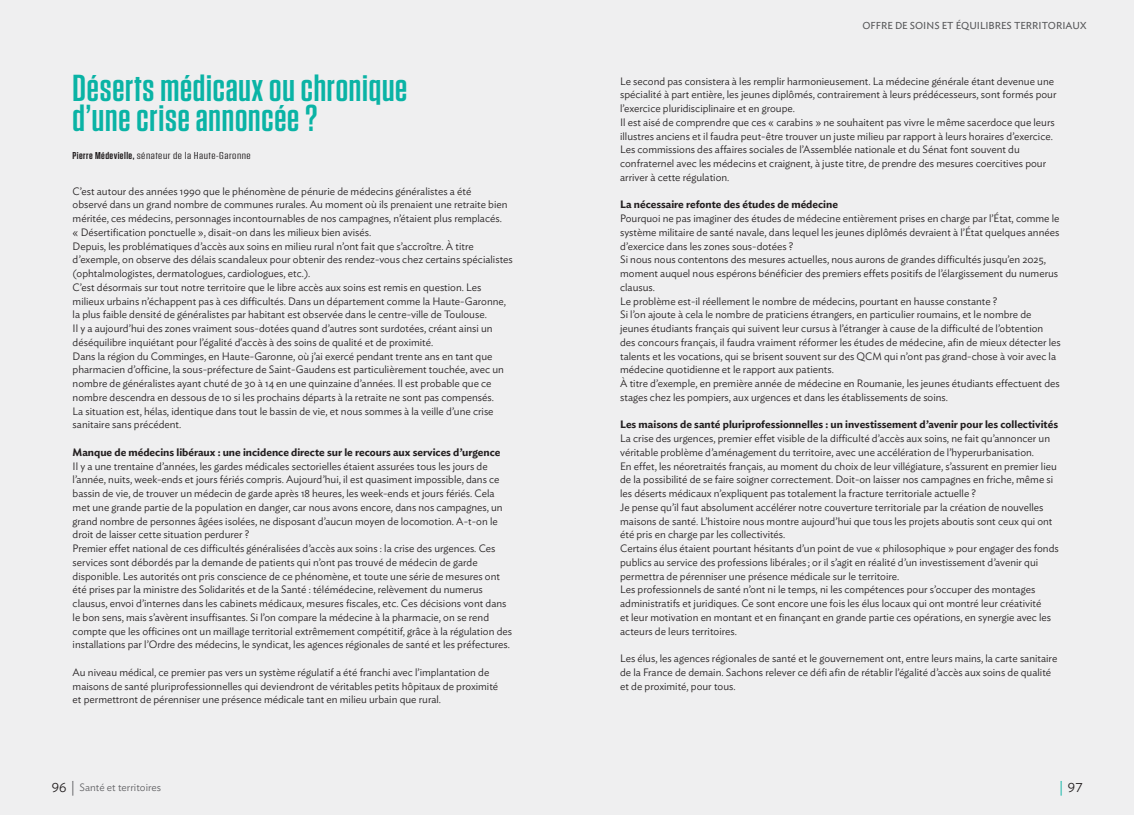
<style>
.page{position:relative;width:1134px;height:815px;background:#efeff0}
.page>*{position:absolute;margin:0;border:0;box-sizing:border-box;transform-origin:0 0}
._2019_TITRE{font:600 37.5px/30px "Tungsten Narrow";letter-spacing:.02em;color:#0ab3a5;scale:1.1 1}
.t1{font:300 15px "Ideal Sans";color:#0ab3a5}
.t2{font:300 13.12px "Ideal Sans";color:#231f20}
.t3{font:300 10.62px/13.8px "Ideal Sans";color:#231f20}
._2019_Intertitre{font:600 10.62px "Ideal Sans";color:#231f20}
.t4{font:300 10.62px "Ideal Sans";color:#636366}
._2019_Signature{font:10px "Tungsten";letter-spacing:.04em;color:#231f20;scale:1.3 1}
._1_agence_droite{font:10px "Ideal Sans";color:#57585a}
.s1{font-weight:600}
.s2{font-size:15px}
</style>
<div class="page">
<p class="_2019_TITRE" style="left:73px;top:74px;width:306px">Déserts médicaux ou chronique d’une crise annoncée ?</p>
<p class="_2019_Signature" style="left:73px;top:150px;width:139px"><span class="s1">Pierre Médevielle,</span> sénateur de la Haute-Garonne</p>
<p class="t3" style="left:73px;top:183px;width:436px">C’est autour des années 1990 que le phénomène de pénurie de médecins généralistes a été observé dans un grand nombre de communes rurales. Au moment où ils prenaient une retraite bien méritée, ces médecins, personnages incontournables de nos campagnes, n’étaient plus remplacés. « Désertification ponctuelle », disait-on dans les milieux bien avisés.</p>
<p class="t3" style="left:73px;top:238px;width:442px">Depuis, les problématiques d’accès aux soins en milieu rural n’ont fait que s’accroître. À titre d’exemple, on observe des délais scandaleux pour obtenir des rendez-vous chez certains spécialistes (ophtalmologistes, dermatologues, cardiologues, etc.).</p>
<p class="t3" style="left:73px;top:279px;width:435px">C’est désormais sur tout notre territoire que le libre accès aux soins est remis en question. Les milieux urbains n’échappent pas à ces difficultés. Dans un département comme la Haute-Garonne, la plus faible densité de généralistes par habitant est observée dans le centre-ville de Toulouse.</p>
<p class="t3" style="left:73px;top:321px;width:421px">Il y a aujourd’hui des zones vraiment sous-dotées quand d’autres sont surdotées, créant ainsi un déséquilibre inquiétant pour l’égalité d'accès à des soins de qualité et de proximité.</p>
<p class="t3" style="left:73px;top:348px;width:433px">Dans la région du Comminges, en Haute-Garonne, où j’ai exercé pendant trente ans en tant que pharmacien d’officine, la sous-préfecture de Saint-Gaudens est particulièrement touchée, avec un nombre de généralistes ayant chuté de 30 à 14 en une quinzaine d’années. Il est probable que ce nombre descendra en dessous de 10 si les prochains départs à la retraite ne sont pas compensés.</p>
<p class="t3" style="left:73px;top:403px;width:422px">La situation est, hélas, identique dans tout le bassin de vie, et nous sommes à la veille d’une crise sanitaire sans précédent.</p>
<p class="_2019_Intertitre" style="left:73px;top:444px;width:429px">Manque de médecins libéraux : une incidence directe sur le recours aux services d’urgence</p>
<p class="t3" style="left:73px;top:458px;width:431px">Il y a une trentaine d’années, les gardes médicales sectorielles étaient assurées tous les jours de l’année, nuits, week-ends et jours fériés compris. Aujourd’hui, il est quasiment impossible, dans ce bassin de vie, de trouver un médecin de garde après 18 heures, les week-ends et jours fériés. Cela met une grande partie de la population en danger, car nous avons encore, dans nos campagnes, un grand nombre de personnes âgées isolées, ne disposant d’aucun moyen de locomotion. A-t-on le droit de laisser cette situation perdurer ?</p>
<p class="t3" style="left:73px;top:541px;width:441px">Premier effet national de ces difficultés généralisées d’accès aux soins : la crise des urgences. Ces services sont débordés par la demande de patients qui n’ont pas trouvé de médecin de garde disponible. Les autorités ont pris conscience de ce phénomène, et toute une série de mesures ont été prises par la ministre des Solidarités et de la Santé : télémédecine, relèvement du numerus clausus, envoi d’internes dans les cabinets médicaux, mesures fiscales, etc. Ces décisions vont dans le bon sens, mais s’avèrent insuffisantes. Si l’on compare la médecine à la pharmacie, on se rend compte que les officines ont un maillage territorial extrêmement compétitif, grâce à la régulation des installations par l’Ordre des médecins, le syndicat, les agences régionales de santé et les préfectures.</p>
<p class="t3" style="left:73px;top:664px;width:427px">Au niveau médical, ce premier pas vers un système régulatif a été franchi avec l’implantation de maisons de santé pluriprofessionnelles qui deviendront de véritables petits hôpitaux de proximité et permettront de pérenniser une présence médicale tant en milieu urbain que rural.</p>
<p class="_1_agence_droite" style="left:862px;top:18px;width:226px">OFFRE DE SOINS ET ÉQUILIBRES TERRITORIAUX</p>
<p class="t3" style="left:620px;top:73px;width:438px">Le second pas consistera à les remplir harmonieusement. La médecine générale étant devenue une spécialité à part entière, les jeunes diplômés, contrairement à leurs prédécesseurs, sont formés pour l’exercice pluridisciplinaire et en groupe.</p>
<p class="t3" style="left:620px;top:114px;width:436px">Il est aisé de comprendre que ces « carabins » ne souhaitent pas vivre le même sacerdoce que leurs illustres anciens et il faudra peut-être trouver un juste milieu par rapport à leurs horaires d’exercice.</p>
<p class="t3" style="left:620px;top:142px;width:428px">Les commissions des affaires sociales de l’Assemblée nationale et du Sénat font souvent du confraternel avec les médecins et craignent, à juste titre, de prendre des mesures coercitives pour arriver à cette régulation.</p>
<p class="_2019_Intertitre" style="left:620px;top:196px;width:219px">La nécessaire refonte des études de médecine</p>
<p class="t3" style="left:620px;top:211px;width:441px;text-align:justify">Pourquoi ne pas imaginer des études de médecine entièrement prises en charge par l’État, comme le système militaire de santé navale, dans lequel les jeunes diplômés devraient à l’État quelques années d’exercice dans les zones sous-dotées ?</p>
<p class="t3" style="left:620px;top:252px;width:440px">Si nous nous contentons des mesures actuelles, nous aurons de grandes difficultés jusqu’en 2025, moment auquel nous espérons bénéficier des premiers effets positifs de l’élargissement du numerus clausus.</p>
<p class="t3" style="left:620px;top:293px;width:379px">Le problème est-il réellement le nombre de médecins, pourtant en hausse constante ?</p>
<p class="t3" style="left:620px;top:307px;width:442px">Si l’on ajoute à cela le nombre de praticiens étrangers, en particulier roumains, et le nombre de jeunes étudiants français qui suivent leur cursus à l’étranger à cause de la difficulté de l’obtention des concours français, il faudra vraiment réformer les études de médecine, afin de mieux détecter les talents et les vocations, qui se brisent souvent sur des QCM qui n’ont pas grand-chose à voir avec la médecine quotidienne et le rapport aux patients.</p>
<p class="t3" style="left:620px;top:376px;width:441px">À titre d’exemple, en première année de médecine en Roumanie, les jeunes étudiants effectuent des stages chez les pompiers, aux urgences et dans les établissements de soins.</p>
<p class="_2019_Intertitre" style="left:620px;top:416px;width:439px">Les maisons de santé pluriprofessionnelles : un investissement d’avenir pour les collectivités</p>
<p class="t3" style="left:620px;top:431px;width:431px">La crise des urgences, premier effet visible de la difficulté d’accès aux soins, ne fait qu’annoncer un véritable problème d’aménagement du territoire, avec une accélération de l’hyperurbanisation.</p>
<p class="t3" style="left:620px;top:458px;width:438px">En effet, les néoretraités français, au moment du choix de leur villégiature, s’assurent en premier lieu de la possibilité de se faire soigner correctement. Doit-on laisser nos campagnes en friche, même si les déserts médicaux n’expliquent pas totalement la fracture territoriale actuelle ?</p>
<p class="t3" style="left:620px;top:499px;width:434px">Je pense qu’il faut absolument accélérer notre couverture territoriale par la création de nouvelles maisons de santé. L’histoire nous montre aujourd’hui que tous les projets aboutis sont ceux qui ont été pris en charge par les collectivités.</p>
<p class="t3" style="left:620px;top:541px;width:440px">Certains élus étaient pourtant hésitants d’un point de vue « philosophique » pour engager des fonds publics au service des professions libérales ; or il s’agit en réalité d’un investissement d’avenir qui permettra de pérenniser une présence médicale sur le territoire.</p>
<p class="t3" style="left:620px;top:582px;width:433px">Les professionnels de santé n’ont ni le temps, ni les compétences pour s’occuper des montages administratifs et juridiques. Ce sont encore une fois les élus locaux qui ont montré leur créativité et leur motivation en montant et en finançant en grande partie ces opérations, en synergie avec les acteurs de leurs territoires.</p>
<p class="t3" style="left:620px;top:651px;width:439px">Les élus, les agences régionales de santé et le gouvernement ont, entre leurs mains, la carte sanitaire de la France de demain. Sachons relever ce défi afin de rétablir l’égalité d’accès aux soins de qualité et de proximité, pour tous.</p>
<p class="t2" style="left:52px;top:777px;width:16px">96</p>
<p class="t4" style="left:71px;top:779px;width:92px"><span class="s2">|</span> Santé et territoires</p>
<p class="t1" style="left:1059px;top:776px;width:6px">|</p>
<p class="t2" style="left:1068px;top:777px;width:16px">97</p>
</div>
